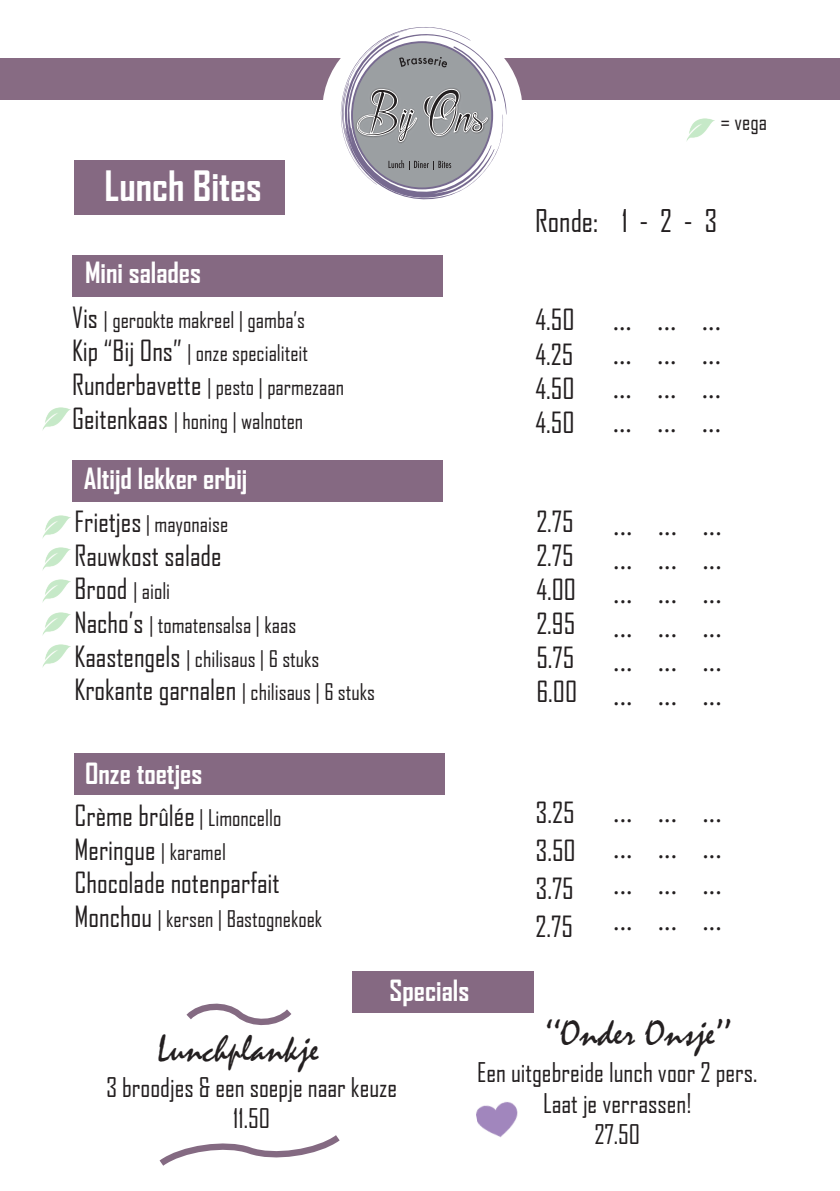
<style>
.page{position:relative;width:840px;height:1191px;background:#fff}
.page>*{position:absolute;margin:0;border:0;box-sizing:border-box;transform-origin:0 0}
.t1{font:700 40px "Agency FB";color:#fff}
.t2{font:38px "Mistral";color:#231f20}
.t3{font:30px "Agency FB";color:#231f20}
.t4{font:28px/34px "Agency FB";color:#231f20}
.t5{font:28px/34px "Minion Pro";color:#231f20;text-align:justify}
.t6{font:700 28px "Agency FB";color:#fff}
.t7{font:26px/31.2px "Agency FB";color:#231f20;text-align:center}
.t8{font:22px/33.6px "Agency FB";color:#231f20}
.s1{font-size:28px}
.s2{font-size:22px}
</style>
<div class="page">
<div style="left:0;top:58px;width:839px;height:42px;background:#876b83"></div>
<div style="left:322px;top:20px;width:200px;height:180px;background:#fff;border-radius:50%"></div>
<svg style="left:338px;top:27px;width:168px;height:173px"></svg>
<div style="left:74px;top:160px;width:210px;height:55px;background:#856982"></div>
<div style="left:72px;top:460px;width:370px;height:42px;background:#856982"></div>
<div style="left:74px;top:753px;width:371px;height:41px;background:#856982"></div>
<div style="left:72px;top:256px;width:370px;height:41px;background:#856982"></div>
<div style="left:351px;top:971px;width:182px;height:41px;background:#856982"></div>
<svg style="left:159px;top:1135px;width:181px;height:31px"></svg>
<svg style="left:186px;top:1003px;width:106px;height:23px"></svg>
<img style="left:476px;top:1101px;width:42px;height:37px">
<img style="left:43px;top:407px;width:28px;height:23px">
<img style="left:43px;top:547px;width:28px;height:23px">
<img style="left:43px;top:644px;width:28px;height:23px">
<img style="left:43px;top:612px;width:28px;height:23px">
<img style="left:43px;top:515px;width:28px;height:23px">
<img style="left:43px;top:579px;width:28px;height:23px">
<img style="left:686px;top:118px;width:28px;height:23px">
<h1 class="t1" style="left:105px;top:161px;width:158px">Lunch Bites</h1>
<p class="t8" style="left:720px;top:104px;width:48px">= vega</p>
<h3 class="t3" style="left:535px;top:203px;width:183px">Ronde: 1 - 2 - 3</h3>
<p class="t6" style="left:85px;top:255px;width:117px">Mini salades</p>
<p class="t8" style="left:72px;top:302px;width:273px"><span class="s1">Vis</span> | gerookte makreel | gamba’s<br><span class="s1">Kip “Bij Ons”</span> | onze specialiteit<br><span class="s1">Runderbavette</span> | pesto | parmezaan<br><span class="s1">Geitenkaas</span> | honing | walnoten</p>
<p class="t4" style="left:535px;top:302px;width:41px;text-align:justify">4.50<br>4.25<br>4.50<br>4.50</p>
<p class="t6" style="left:84px;top:461px;width:165px">Altijd lekker erbij</p>
<p class="t8" style="left:74px;top:506px;width:155px"><span class="s1">Frietjes</span> | mayonaise</p>
<p class="t4" style="left:74px;top:538px;width:148px">Rauwkost salade</p>
<p class="t8" style="left:74px;top:574px;width:302px"><span class="s1">Brood</span> | aioli<br><span class="s1">Nacho’s</span> | tomatensalsa | kaas<br><span class="s1">Kaastengels</span> | chilisaus | 6 stuks<br><span class="s1">Krokante garnalen</span> | chilisaus | 6 stuks</p>
<p class="t6" style="left:85px;top:755px;width:119px">Onze toetjes</p>
<p class="t4" style="left:74px;top:798px;width:208px">Crème brûlée <span class="s2">| Limoncello<br></span>Meringue <span class="s2">| karamel<br></span>Chocolade notenparfait</p>
<p class="t8" style="left:74px;top:901px;width:249px"><span class="s1">Monchou</span> | kersen | Bastognekoek</p>
<p class="t6" style="left:389px;top:973px;width:81px">Specials</p>
<p class="t4" style="left:536px;top:504px;width:42px">2.75<br>2.75<br>4.00<br>2.95<br>5.75<br>6.00</p>
<p class="t4" style="left:535px;top:793px;width:42px;line-height:38px;text-align:justify">3.25<br>3.50<br>3.75<br>2.75</p>
<p class="t5" style="left:612px;top:304px;width:110px">... ... ... ... ... ... ... ... ... ... ... ...</p>
<p class="t5" style="left:613px;top:509px;width:110px">... ... ... ... ... ... ... ... ... ... ... ... ... ... ... ... ... ...</p>
<p class="t5" style="left:613px;top:795px;width:110px;line-height:36px">... ... ... ... ... ... ... ... ... ... ... ...</p>
<h2 class="t2" style="left:157px;top:1032px;width:162px">Lunchplankje</h2>
<p class="t7" style="left:106px;top:1071px;width:292px">3 broodjes &amp; een soepje naar keuze<br>11.50</p>
<h2 class="t2" style="left:544px;top:1016px;width:188px">‘‘Onder Onsje’’</h2>
<p class="t7" style="left:477px;top:1055px;width:282px">Een uitgebreide lunch voor 2 pers.<br>Laat je verrassen!<br>27.50</p>
</div>
